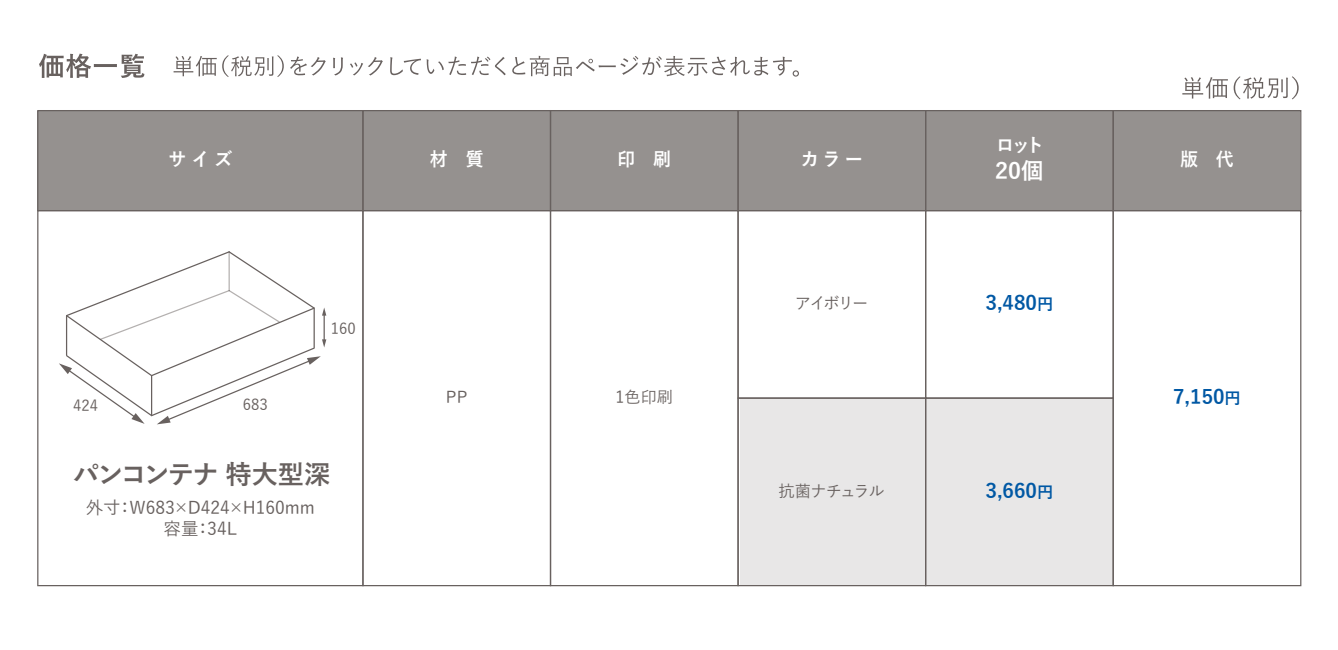
<style>
.page{position:relative;width:1338px;height:650px;background:#fff}
.page>*{position:absolute;margin:0;border:0;box-sizing:border-box;transform-origin:0 0}
.t1{font:700 26.25px "Yu Gothic";letter-spacing:-.065em;color:#68615f}
.t2{font:700 22.5px "Yu Gothic";color:#fff}
.t3{font:700 20px "Yu Gothic";color:#0058a4}
.t4{font:700 18.75px "Yu Gothic";letter-spacing:.06em;color:#fff;scale:.95 1}
.t5{font:700 18.75px "Yu Gothic";letter-spacing:.06em;color:#fff}
.t6{font:500 17.5px/21px "Yu Gothic";color:#68615f;text-align:center}
.t7{font:500 16.25px "Yu Gothic";letter-spacing:-.06em;color:#68615f}
.t8{font:500 15px "Yu Gothic";color:#68615f}
.s1{font-size:16.25px}
</style>
<div class="page">
<div style="left:740px;top:399px;width:373px;height:187px;background:#e8e7e7"></div>
<div style="left:37px;top:111px;width:1263px;height:100px;background:#95918f"></div>
<div style="left:37px;top:110px;width:326px;height:101px;border:1px solid #68615f"></div>
<div style="left:362px;top:110px;width:189px;height:101px;border:1px solid #68615f"></div>
<div style="left:550px;top:110px;width:188px;height:101px;border:1px solid #68615f"></div>
<div style="left:737px;top:110px;width:189px;height:101px;border:1px solid #68615f"></div>
<div style="left:925px;top:110px;width:188px;height:101px;border:1px solid #68615f"></div>
<div style="left:1112px;top:110px;width:189px;height:101px;border:1px solid #68615f"></div>
<div style="left:737px;top:210px;width:189px;height:189px;border:1px solid #68615f"></div>
<div style="left:925px;top:210px;width:188px;height:189px;border:1px solid #68615f"></div>
<svg style="left:37px;top:209px;width:325px;height:378px"></svg>
<svg style="left:362px;top:209px;width:187px;height:378px"></svg>
<svg style="left:549px;top:209px;width:190px;height:378px"></svg>
<div style="left:737px;top:398px;width:189px;height:188px;border:1px solid #68615f"></div>
<div style="left:925px;top:398px;width:188px;height:188px;border:1px solid #68615f"></div>
<svg style="left:1112px;top:209px;width:190px;height:378px"></svg>
<svg style="left:174px;top:55px;width:110px;height:22px"></svg>
<svg style="left:290px;top:57px;width:36px;height:19px"></svg>
<svg style="left:333px;top:57px;width:10px;height:18px"></svg>
<svg style="left:350px;top:57px;width:33px;height:19px"></svg>
<svg style="left:390px;top:57px;width:116px;height:18px"></svg>
<svg style="left:512px;top:56px;width:287px;height:21px"></svg>
<svg style="left:1182px;top:77px;width:45px;height:22px"></svg>
<svg style="left:1233px;top:76px;width:65px;height:23px"></svg>
<svg style="left:39px;top:54px;width:105px;height:24px"></svg>
<svg style="left:59px;top:250px;width:267px;height:174px"></svg>
<p class="t4" style="left:168px;top:149px;width:69px">サイズ</p>
<p class="t4" style="left:430px;top:149px;width:58px">材　質</p>
<p class="t4" style="left:617px;top:149px;width:58px">印　刷</p>
<p class="t5" style="left:800px;top:149px;width:64px">カ ラ ー</p>
<p class="t8" style="left:73px;top:392px;width:26px">424</p>
<p class="t8" style="left:243px;top:390px;width:26px">683</p>
<p class="t8" style="left:331px;top:314px;width:26px">160</p>
<h1 class="t1" style="left:73px;top:459px;width:259px">パンコンテナ 特大型深</h1>
<p class="t6" style="left:86px;top:495px;width:231px">外寸：W683×D424×H160mm容量：34L</p>
<p class="t7" style="left:446px;top:382px;width:23px">PP</p>
<p class="t7" style="left:615px;top:382px;width:59px">1色印刷</p>
<p class="t7" style="left:794px;top:288px;width:75px">アイボリー</p>
<p class="t7" style="left:778px;top:476px;width:108px">抗菌ナチュラル</p>
<p class="t5" style="left:995px;top:134px;width:50px">ロット</p>
<p class="t2" style="left:995px;top:158px;width:50px">20個</p>
<p class="t3" style="left:985px;top:291px;width:69px">3,480<span class="s1">円</span></p>
<p class="t3" style="left:985px;top:479px;width:69px">3,660<span class="s1">円</span></p>
<p class="t4" style="left:1180px;top:149px;width:58px">版　代</p>
<p class="t3" style="left:1173px;top:385px;width:69px">7,150<span class="s1">円</span></p>
</div>
